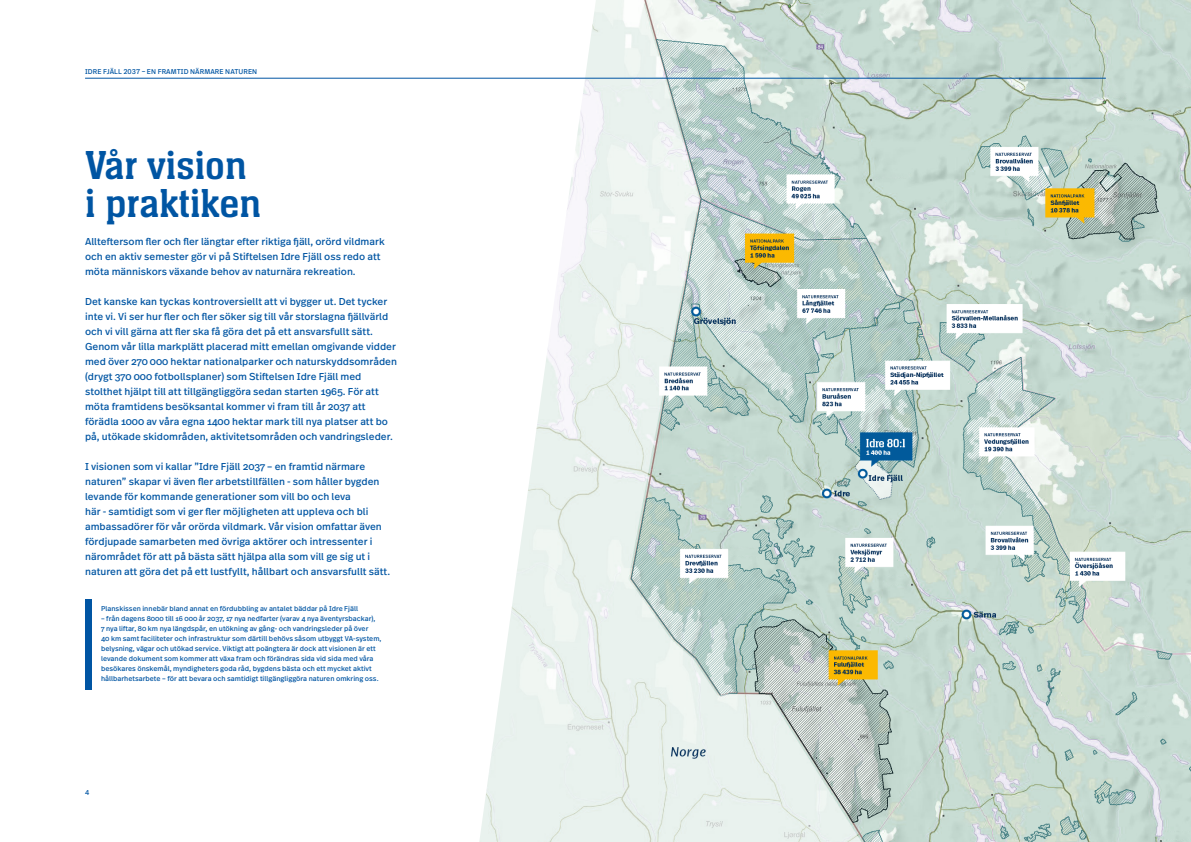
<style>
.page{position:relative;width:1191px;height:842px;background:#fff}
.page>*{position:absolute;margin:0;border:0;box-sizing:border-box;transform-origin:0 0}
.t1{font:42px/38px "Neue Aachen Pro";color:#0055a3}
.t2{font:10px/15px "Real Text Pro";color:#0055a3}
.t3{font:7px/10px "Real Text Pro";color:#0055a3}
</style>
<div class="page">
<img style="left:479px;top:0;width:712px;height:842px">
<hr style="left:85px;top:78px;width:1021px;height:1px;background:#0055a3">
<div style="left:85px;top:599px;width:6px;height:90px;background:#0055a3"></div>
<p class="t3" style="left:85px;top:67px;width:174px">IDRE FJÄLL 2037 – EN FRAMTID NÄRMARE NATUREN</p>
<h1 class="t1" style="left:85px;top:146px;width:178px">Vår vision i praktiken</h1>
<p class="t2" style="left:85px;top:234px;width:301px">Allteftersom fler och fler längtar efter riktiga fjäll, orörd vildmark och en aktiv semester gör vi på Stiftelsen Idre Fjäll oss redo att möta människors växande behov av naturnära rekreation.</p>
<p class="t2" style="left:85px;top:294px;width:313px">Det kanske kan tyckas kontroversiellt att vi bygger ut. Det tycker inte vi. Vi ser hur fler och fler söker sig till vår storslagna fjällvärld och vi vill gärna att fler ska få göra det på ett ansvarsfullt sätt.<br>Genom vår lilla markplätt placerad mitt emellan omgivande vidder med över 270 000 hektar nationalparker och naturskyddsområden (drygt 370 000 fotbollsplaner) som Stiftelsen Idre Fjäll med stolthet hjälpt till att tillgängliggöra sedan starten 1965. För att möta framtidens besöksantal kommer vi fram till år 2037 att förädla 1000 av våra egna 1400 hektar mark till nya platser att bo på, utökade skidområden, aktivitetsområden och vandringsleder.</p>
<p class="t2" style="left:85px;top:459px;width:306px">I visionen som vi kallar ”Idre Fjäll 2037 – en framtid närmare naturen” skapar vi även fler arbetstillfällen - som håller bygden levande för kommande generationer som vill bo och leva<br>här - samtidigt som vi ger fler möjligheten att uppleva och bli ambassadörer för vår orörda vildmark. Vår vision omfattar även fördjupade samarbeten med övriga aktörer och intressenter i närområdet för att på bästa sätt hjälpa alla som vill ge sig ut i naturen att göra det på ett lustfyllt, hållbart och ansvarsfullt sätt.</p>
<p class="t3" style="left:101px;top:604px;width:258px">Planskissen innebär bland annat en fördubbling av antalet bäddar på Idre Fjäll</p>
<p class="t3" style="left:101px;top:614px;width:282px">– från dagens 8000 till 16 000 år 2037, 17 nya nedfarter (varav 4 nya äventyrsbackar),<br>7 nya liftar, 80 km nya längdspår, en utökning av gång- och vandringsleder på över<br>40 km samt faciliteter och infrastruktur som därtill behövs såsom utbyggt VA-system, belysning, vägar och utökad service. Viktigt att poängtera är dock att visionen är ett levande dokument som kommer att växa fram och förändras sida vid sida med våra besökares önskemål, myndigheters goda råd, bygdens bästa och ett mycket aktivt hållbarhetsarbete – för att bevara och samtidigt tillgängliggöra naturen omkring oss.</p>
<p class="t3" style="left:85px;top:787px;width:6px">4</p>
</div>
